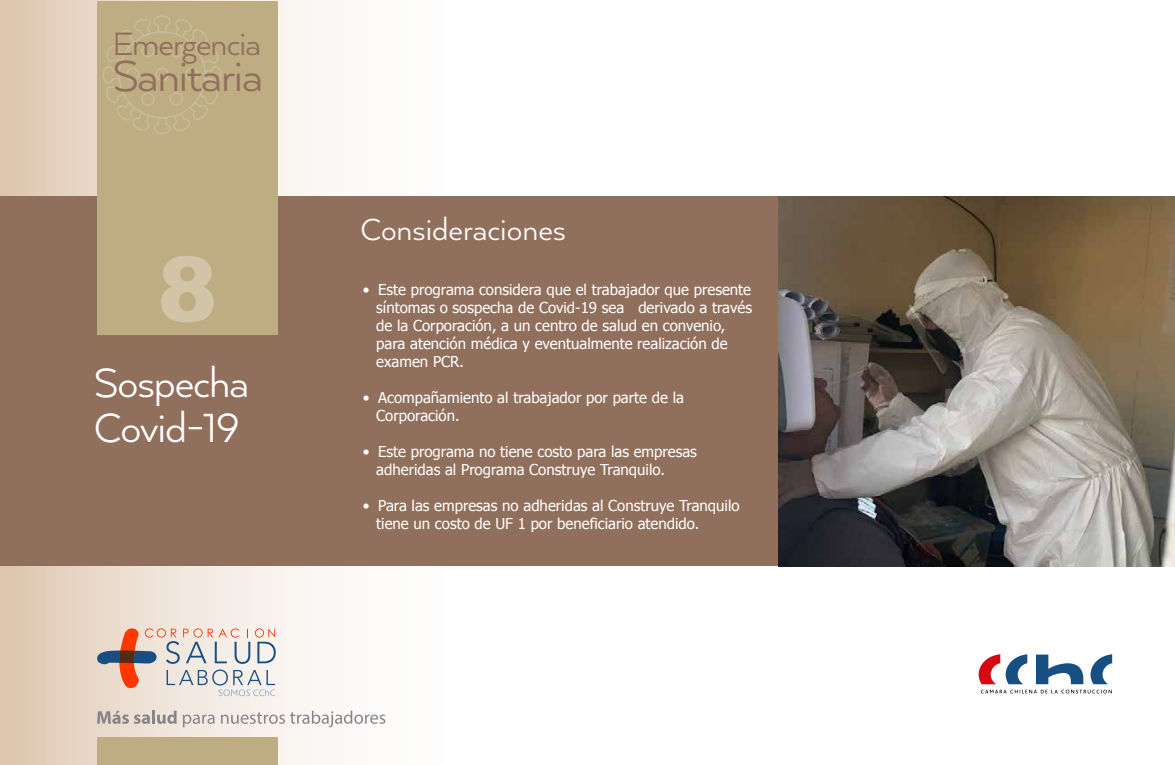
<style>
.page{position:relative;width:1175px;height:765px;background:#fff}
.page>*{position:absolute;margin:0;border:0;box-sizing:border-box;transform-origin:0 0}
.t1{font:900 90px "Arial";color:rgb(255 255 255/.3)}
.t2{font:50px "Arquitecta";letter-spacing:-.025em;color:#916f5d}
.t3{font:47px/45px "Arquitecta";letter-spacing:-.025em;color:#fff}
.t4{font:37.25px "Arquitecta";letter-spacing:-.025em;color:#916f5d}
.t5{font:35px "Arquitecta";color:#fff}
.t6{font:15px/18px "Tahoma";color:#fff}
</style>
<div class="page">
<svg style="left:0;top:0;width:548px;height:765px"></svg>
<div style="left:0;top:197px;width:1175px;height:369px;background:#916f5d"></div>
<svg style="left:97px;top:628px;width:179px;height:68px;background:#d7c7c1"></svg>
<svg style="left:97px;top:711px;width:80px;height:13px"></svg>
<svg style="left:183px;top:715px;width:32px;height:12px"></svg>
<svg style="left:221px;top:711px;width:164px;height:17px"></svg>
<div style="left:97px;top:1px;width:181px;height:334px;background:#beac83"></div>
<div style="left:97px;top:737px;width:181px;height:28px;background:#beac83"></div>
<svg style="left:1036px;top:655px;width:47px;height:29px"></svg>
<svg style="left:1091px;top:654px;width:21px;height:30px"></svg>
<svg style="left:1006px;top:654px;width:21px;height:30px"></svg>
<svg style="left:979px;top:654px;width:21px;height:30px"></svg>
<svg style="left:981px;top:690px;width:131px;height:3px"></svg>
<svg style="left:103px;top:15px;width:119px;height:119px"></svg>
<img style="left:778px;top:197px;width:397px;height:369px">
<h3 class="t4" style="left:112px;top:21px;width:150px">Emergencia</h3>
<h2 class="t2" style="left:112px;top:45px;width:152px">Sanitaria</h2>
<h1 class="t1" style="left:157px;top:224px;width:62px">8</h1>
<h3 class="t3" style="left:94px;top:358px;width:157px">Sospecha<br>Covid-19</h3>
<h3 class="t5" style="left:361px;top:208px;width:207px">Consideraciones</h3>
<p class="t6" style="left:376px;top:280px;width:377px;text-indent:-14px">• Este programa considera que el trabajador que presente síntomas o sospecha de Covid-19 sea derivado a través de la Corporación, a un centro de salud en convenio, para atención médica y eventualmente realización de examen PCR.</p>
<p class="t6" style="left:376px;top:388px;width:309px;text-indent:-14px">• Acompañamiento al trabajador por parte de la<br>Corporación.</p>
<p class="t6" style="left:376px;top:442px;width:322px;text-indent:-14px">• Este programa no tiene costo para las empresas adheridas al Programa Construye Tranquilo.</p>
<p class="t6" style="left:376px;top:496px;width:365px;text-indent:-14px">• Para las empresas no adheridas al Construye Tranquilo tiene un costo de UF 1 por beneficiario atendido.</p>
</div>
